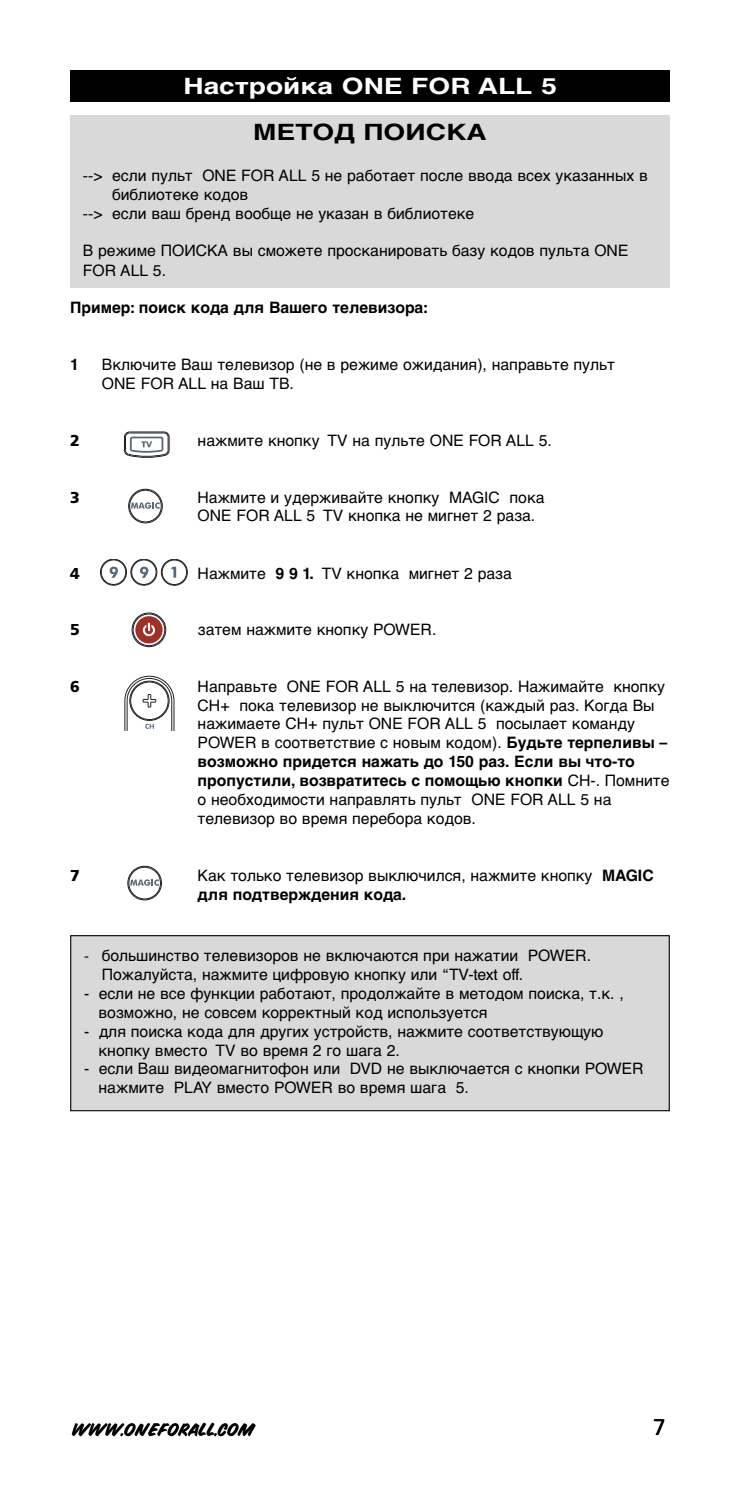
<style>
.page{position:relative;width:740px;height:1506px;background:#fff}
.page>*{position:absolute;margin:0;border:0;box-sizing:border-box;transform-origin:0 0}
.t1{font:700 22.5px "Helvetica Cyr";color:#fff;scale:1.25 1}
.t2{font:700 22.5px "Helvetica Cyr";color:#000;scale:1.25 1}
.t3{font:22.5px "Frutiger";color:#000}
.t4{font:15.75px/18.9px "Helvetica Cyr Upright";color:#000}
.t5{font:700 15.75px/18.9px "Helvetica Cyr";color:#000}
.t6{font:900 15.75px "Frutiger";color:#000}
.t7{font:13.5px "Snyder Speed";letter-spacing:.035em;color:#000}
.s1{font-family:"Frutiger"}
.s2{font-family:"Helvetica Cyr";font-weight:700}
.s3{font-family:"Helvetica Cyr Upright";font-weight:400}
.s4{font-family:"Frutiger";font-size:14.62px}
</style>
<div class="page">
<div style="left:129px;top:490px;width:32px;height:32px;border:1px solid #231f20;border-radius:50%"></div>
<div style="left:128px;top:489px;width:35px;height:34px;border:1px solid #231f20;border-radius:50%"></div>
<svg style="left:131px;top:502px;width:29px;height:7px"></svg>
<div style="left:133px;top:613px;width:32px;height:33px;border:1px solid #231f20;border-radius:50%"></div>
<div style="left:132px;top:612px;width:34px;height:35px;border:1px solid #231f20;border-radius:50%"></div>
<svg style="left:135px;top:616px;width:28px;height:27px"></svg>
<div style="left:71px;top:936px;width:598px;height:174px;background:#d9d9d9"></div>
<div style="left:70px;top:935px;width:600px;height:176px;border:1px solid #000"></div>
<div style="left:162px;top:560px;width:25px;height:24px;border:1px solid #231f20;border-radius:50%"></div>
<div style="left:161px;top:559px;width:27px;height:26px;border:1px solid #231f20;border-radius:50%"></div>
<svg style="left:171px;top:566px;width:5px;height:11px"></svg>
<div style="left:101px;top:559px;width:25px;height:25px;border:1px solid #231f20;border-radius:50%"></div>
<div style="left:100px;top:559px;width:27px;height:26px;border:1px solid #231f20;border-radius:50%"></div>
<svg style="left:110px;top:566px;width:8px;height:11px"></svg>
<div style="left:131px;top:559px;width:25px;height:25px;border:1px solid #231f20;border-radius:50%"></div>
<div style="left:131px;top:559px;width:26px;height:26px;border:1px solid #231f20;border-radius:50%"></div>
<svg style="left:140px;top:566px;width:8px;height:11px"></svg>
<hr style="left:124px;top:700px;width:1px;height:30px;background:#231f20">
<hr style="left:127px;top:700px;width:1px;height:30px;background:#231f20">
<hr style="left:171px;top:700px;width:1px;height:30px;background:#231f20">
<hr style="left:174px;top:700px;width:1px;height:30px;background:#231f20">
<div style="left:130px;top:681px;width:38px;height:38px;border:1px solid #231f20;border-radius:50%"></div>
<svg style="left:124px;top:675px;width:51px;height:32px"></svg>
<div style="left:130px;top:681px;width:39px;height:39px;border:1px solid #231f20;border-radius:50%"></div>
<svg style="left:145px;top:723px;width:9px;height:6px"></svg>
<svg style="left:124px;top:431px;width:46px;height:27px"></svg>
<div style="left:129px;top:867px;width:32px;height:32px;border:1px solid #231f20;border-radius:50%"></div>
<div style="left:128px;top:866px;width:34px;height:34px;border:1px solid #231f20;border-radius:50%"></div>
<svg style="left:130px;top:879px;width:29px;height:6px"></svg>
<div style="left:70px;top:70px;width:600px;height:32px;background:#000"></div>
<div style="left:70px;top:115px;width:600px;height:172px;background:#d9d9d9"></div>
<h1 class="t1" style="left:183px;top:78px;width:300px">Настройка ONE FOR ALL 5</h1>
<h1 class="t2" style="left:253px;top:124px;width:188px">МЕТОД ПОИСКА</h1>
<p class="t4" style="left:83px;top:168px;width:566px"><span class="s1">--&gt;</span> если пульт ONE FOR ALL 5 не работает после ввода всех указанных в</p>
<p class="t4" style="left:112px;top:186px;width:138px">библиотеке кодов</p>
<p class="t4" style="left:83px;top:206px;width:393px"><span class="s1">--&gt;</span> если ваш бренд вообще не указан в библиотеке</p>
<p class="t4" style="left:83px;top:243px;width:547px">В режиме ПОИСКА вы сможете просканировать базу кодов пульта ONE<br>FOR ALL 5.</p>
<p class="t5" style="left:70px;top:300px;width:359px">Пример: поиск кода для Вашего телевизора:</p>
<p class="t5" style="left:70px;top:356px;width:10px">1</p>
<p class="t4" style="left:102px;top:356px;width:514px">Включите Ваш телевизор (не в режиме ожидания), направьте пульт<br>ONE FOR ALL на Ваш ТВ.</p>
<p class="t6" style="left:70px;top:434px;width:11px">2</p>
<p class="t4" style="left:198px;top:432px;width:356px">нажмите кнопку TV на пульте ONE FOR ALL 5.</p>
<p class="t6" style="left:70px;top:491px;width:11px">3</p>
<p class="t4" style="left:198px;top:489px;width:348px">Нажмите и удерживайте кнопку MAGIC пока<br>ONE FOR ALL 5 TV кнопка не мигнет 2 раза.</p>
<p class="t6" style="left:70px;top:566px;width:11px">4</p>
<p class="t4" style="left:198px;top:565px;width:316px">Нажмите <span class="s2">9 9 1.</span> TV кнопка мигнет 2 раза</p>
<p class="t6" style="left:70px;top:623px;width:11px">5</p>
<p class="t4" style="left:198px;top:621px;width:240px">затем нажмите кнопку POWER.</p>
<p class="t6" style="left:70px;top:680px;width:11px">6</p>
<p class="t4" style="left:198px;top:678px;width:471px">Направьте ONE FOR ALL 5 на телевизор. Нажимайте кнопку CH+ пока телевизор не выключится (каждый раз. Когда Вы нажимаете CH+ пульт ONE FOR ALL 5 посылает команду POWER в соответствие с новым кодом). <span class="s2">Будьте терпеливы –</span></p>
<p class="t5" style="left:198px;top:753px;width:473px">возможно придется нажать до 150 раз. Если вы что-то пропустили, возвратитесь с помощью кнопки <span class="s3">CH-. Помните</span></p>
<p class="t4" style="left:198px;top:791px;width:415px">о необходимости направлять пульт ONE FOR ALL 5 на телевизор во время перебора кодов.</p>
<p class="t6" style="left:70px;top:869px;width:11px">7</p>
<p class="t4" style="left:198px;top:867px;width:457px">Как только телевизор выключился, нажмите кнопку <span class="s2">MAGIC</span></p>
<p class="t5" style="left:198px;top:886px;width:210px">для подтверждения кода.</p>
<p class="t4" style="left:102px;top:947px;width:491px;text-indent:-18px"><span class="s4">-</span> большинство телевизоров не включаются при нажатии POWER.<br>Пожалуйста, нажмите цифровую кнопку или “TV-text off.</p>
<p class="t4" style="left:99px;top:985px;width:527px;text-indent:-15px">- если не все функции работают, продолжайте в методом поиска, т.к. , возможно, не совсем корректный код используется</p>
<p class="t4" style="left:99px;top:1023px;width:506px;text-indent:-15px">- для поиска кода для других устройств, нажмите соответствующую кнопку вместо TV во время 2 го шага 2.</p>
<p class="t4" style="left:99px;top:1060px;width:546px;text-indent:-15px">- если Ваш видеомагнитофон или DVD не выключается с кнопки POWER нажмите PLAY вместо POWER во время шага 5.</p>
<p class="t7" style="left:72px;top:1421px;width:184px">WWW.ONEFORALL.COM</p>
<h1 class="t3" style="left:653px;top:1417px;width:14px">7</h1>
</div>
